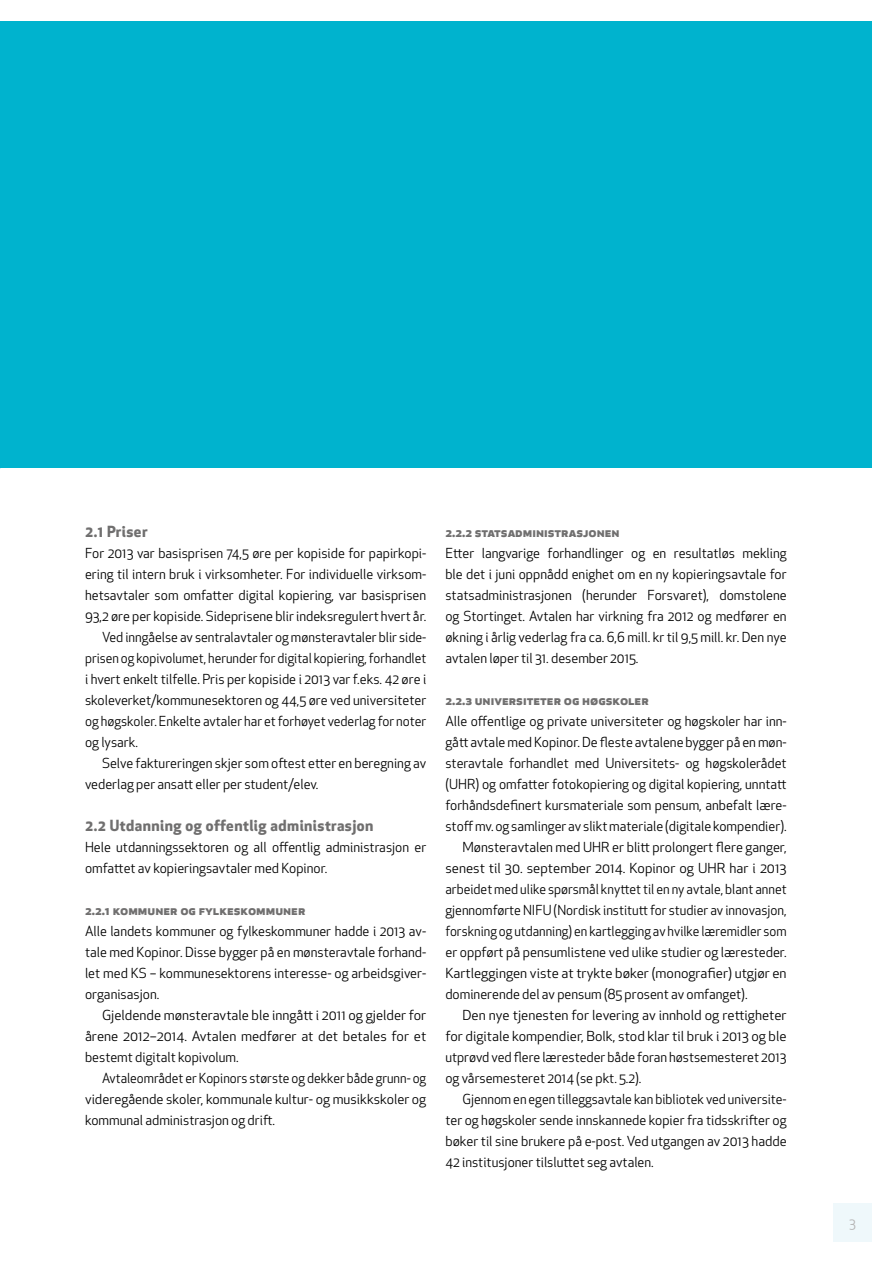
<style>
.page{position:relative;width:893px;height:1263px;background:#fff}
.page>*{position:absolute;margin:0;border:0;box-sizing:border-box;transform-origin:0 0}
.t1{font:700 15px "Apex New";letter-spacing:.03em;color:#706f6f}
.t2{font:13.5px/21px "Apex New";color:#000;text-align:justify}
.t3{font:13.5px "Apex New";color:#000;scale:1.04 1}
.t4{font:13.5px "Apex New";color:#000;scale:.96 1}
.t5{font:700 13.5px "Apex New";color:#706f6f}
.t6{font:13.5px "Apex New";color:#b3b2b2}
</style>
<div class="page">
<div style="left:833px;top:1203px;width:39px;height:39px;background:#eff8fb"></div>
<div style="left:0;top:21px;width:872px;height:447px;background:#00b3ce"></div>
<p class="t1" style="left:85px;top:521px;width:64px">2.1 Priser</p>
<p class="t2" style="left:85px;top:543px;width:343px">For 2013 var basisprisen 74,5 øre per kopiside for papirkopi-</p>
<p class="t2" style="left:85px;top:564px;width:343px">ering til intern bruk i virksomheter. For individuelle virksom-</p>
<p class="t2" style="left:85px;top:585px;width:343px">hetsavtaler som omfatter digital kopiering, var basisprisen</p>
<p class="t2" style="left:85px;top:606px;width:343px">93,2 øre per kopiside. Sideprisene blir indeksregulert hvert år.</p>
<p class="t2" style="left:102px;top:627px;width:326px">Ved inngåelse av sentralavtaler og mønsteravtaler blir side-</p>
<p class="t4" style="left:85px;top:650px;width:357px">prisen og kopivolumet, herunder for digital kopiering, forhandlet</p>
<p class="t2" style="left:85px;top:669px;width:343px">i hvert enkelt tilfelle. Pris per kopiside i 2013 var f.eks. 42 øre i</p>
<p class="t2" style="left:85px;top:690px;width:343px">skoleverket/kommunesektoren og 44,5 øre ved universiteter</p>
<p class="t2" style="left:85px;top:711px;width:343px">og høgskoler. Enkelte avtaler har et forhøyet vederlag for noter</p>
<p class="t2" style="left:85px;top:732px;width:55px">og lysark.</p>
<p class="t2" style="left:102px;top:753px;width:326px">Selve faktureringen skjer som oftest etter en beregning av</p>
<p class="t2" style="left:85px;top:774px;width:235px">vederlag per ansatt eller per student/elev.</p>
<p class="t1" style="left:85px;top:815px;width:290px">2.2 Utdanning og offentlig administrasjon</p>
<p class="t2" style="left:85px;top:837px;width:343px">Hele utdanningssektoren og all offentlig administrasjon er omfattet av kopieringsavtaler med Kopinor.</p>
<p class="t5" style="left:85px;top:900px;width:222px">2.2.1 Kommuner og fylkeskommuner</p>
<p class="t2" style="left:85px;top:921px;width:343px">Alle landets kommuner og fylkeskommuner hadde i 2013 av&shy;tale med Kopinor. Disse bygger på en mønsteravtale forhand&shy;let med KS – kommunesektorens interesse- og arbeidsgiver&shy;organisasjon.</p>
<p class="t2" style="left:85px;top:1005px;width:343px;text-indent:17px">Gjeldende mønsteravtale ble inngått i 2011 og gjelder for årene 2012–2014. Avtalen medfører at det betales for et bestemt digitalt kopivolum.</p>
<p class="t2" style="left:85px;top:1068px;width:343px;text-indent:17px">Avtaleområdet er Kopinors største og dekker både grunn- og videregående skoler, kommunale kultur- og musikkskoler og kommunal administrasjon og drift.</p>
<p class="t5" style="left:445px;top:522px;width:176px">2.2.2 Statsadministrasjonen</p>
<p class="t2" style="left:445px;top:543px;width:343px">Etter langvarige forhandlinger og en resultatløs mekling ble det i juni oppnådd enighet om en ny kopieringsavtale for statsadministrasjonen (herunder Forsvaret), domstolene og Stortinget. Avtalen har virkning fra 2012 og medfører en økning i årlig vederlag fra ca. 6,6 mill. kr til 9,5 mill. kr. Den nye avtalen løper til 31. desember 2015.</p>
<p class="t5" style="left:445px;top:690px;width:205px">2.2.3 Universiteter og høgskoler</p>
<p class="t2" style="left:445px;top:711px;width:343px">Alle offentlige og private universiteter og høgskoler har inn-</p>
<p class="t2" style="left:445px;top:732px;width:343px">gått avtale med Kopinor. De fleste avtalene bygger på en møn-</p>
<p class="t2" style="left:445px;top:753px;width:343px">steravtale forhandlet med Universitets- og høgskolerådet</p>
<p class="t2" style="left:445px;top:774px;width:343px">(UHR) og omfatter fotokopiering og digital kopiering, unntatt</p>
<p class="t2" style="left:445px;top:795px;width:343px">forhåndsdefinert kursmateriale som pensum, anbefalt lære-</p>
<p class="t2" style="left:445px;top:816px;width:343px">stoff mv. og samlinger av slikt materiale (digitale kompendier).</p>
<p class="t2" style="left:462px;top:837px;width:326px">Mønsteravtalen med UHR er blitt prolongert flere ganger,</p>
<p class="t3" style="left:445px;top:860px;width:330px">senest til 30. september 2014. Kopinor og UHR har i 2013</p>
<p class="t2" style="left:445px;top:879px;width:343px">arbeidet med ulike spørsmål knyttet til en ny avtale, blant annet</p>
<p class="t2" style="left:445px;top:900px;width:343px">gjennomførte NIFU (Nordisk institutt for studier av innovasjon,</p>
<p class="t4" style="left:445px;top:923px;width:357px">forskning og utdanning) en kartlegging av hvilke læremidler som</p>
<p class="t2" style="left:445px;top:942px;width:343px">er oppført på pensumlistene ved ulike studier og læresteder.</p>
<p class="t3" style="left:445px;top:965px;width:330px">Kartleggingen viste at trykte bøker (monografier) utgjør en</p>
<p class="t2" style="left:445px;top:984px;width:304px">dominerende del av pensum (85 prosent av omfanget).</p>
<p class="t3" style="left:462px;top:1007px;width:313px">Den nye tjenesten for levering av innhold og rettigheter</p>
<p class="t3" style="left:445px;top:1028px;width:330px">for digitale kompendier, Bolk, stod klar til bruk i 2013 og ble</p>
<p class="t2" style="left:445px;top:1047px;width:343px">utprøvd ved flere læresteder både foran høstsemesteret 2013</p>
<p class="t2" style="left:445px;top:1068px;width:198px">og vårsemesteret 2014 (se pkt. 5.2).</p>
<p class="t2" style="left:462px;top:1089px;width:326px">Gjennom en egen tilleggsavtale kan bibliotek ved universite-</p>
<p class="t2" style="left:445px;top:1110px;width:343px">ter og høgskoler sende innskannede kopier fra tidsskrifter og</p>
<p class="t2" style="left:445px;top:1131px;width:343px">bøker til sine brukere på e-post. Ved utgangen av 2013 hadde</p>
<p class="t2" style="left:445px;top:1152px;width:210px">42 institusjoner tilsluttet seg avtalen.</p>
<p class="t6" style="left:849px;top:1214px;width:8px">3</p>
</div>
